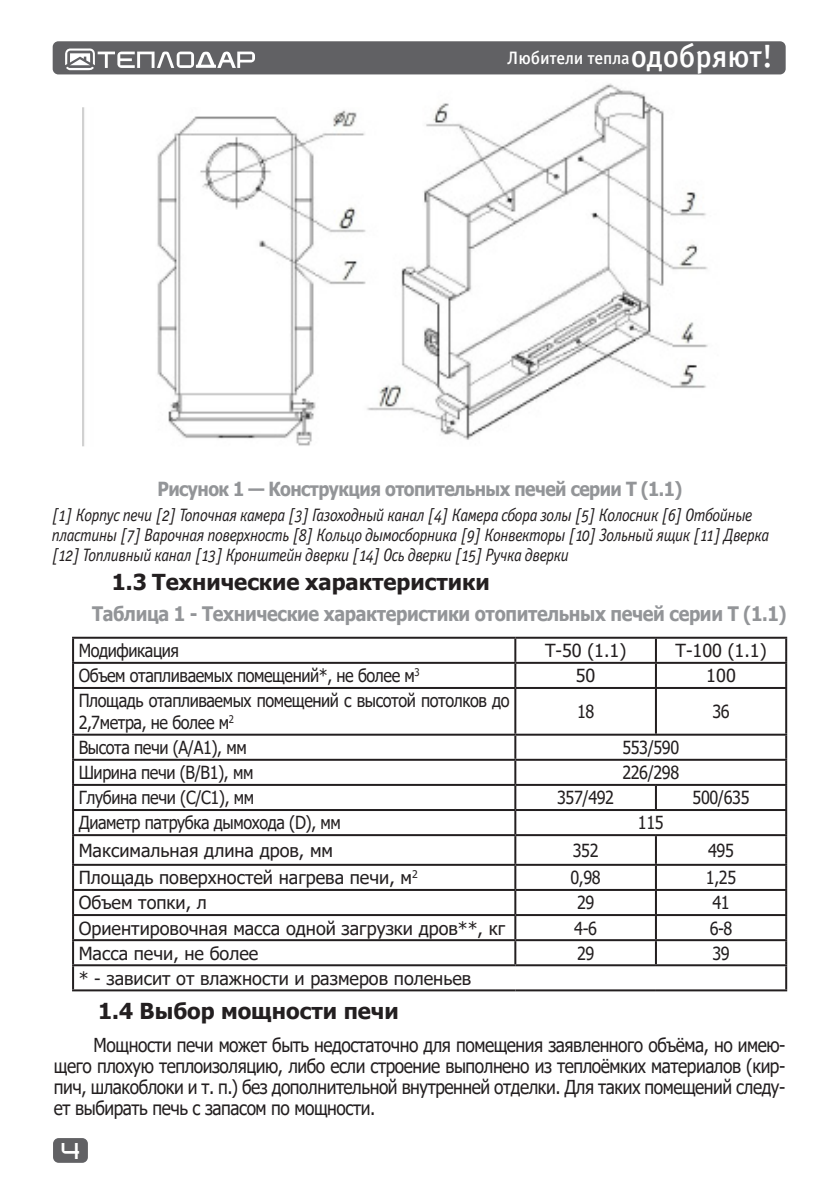
<style>
.page{position:relative;width:840px;height:1191px;background:#fff}
.page>*{position:absolute;margin:0;border:0;box-sizing:border-box;transform-origin:0 0}
.t1{font:700 22px "Tahoma";color:#231f20}
.t2{font:700 20px "Tahoma";letter-spacing:-.02em;color:#939598;scale:.9 1}
.t3{font:700 19.4px "Tahoma";letter-spacing:-.03em;color:#939598;scale:.9 1}
.t4{font:19.2px/21.2px "Tahoma";letter-spacing:-.025em;color:#231f20;text-align:justify;scale:.9 1}
.t5{font:18px/21.6px "Tahoma";letter-spacing:-.025em;color:#231f20;scale:.9 1}
.t6{font:italic 18px/20px "Officina Sans Book OSC";letter-spacing:-.025em;color:#231f20;scale:.9 1}
.t7{font:18px "Tahoma";color:#231f20}
.t8{font:18px "Tahoma";letter-spacing:-.025em;color:#231f20}
.t9{font:18px "Officina Sans Medium C";letter-spacing:-.005em;color:#fff}
.t10{font:16px "teplodar";color:#fff}
.s1{font-size:32px}
</style>
<div class="page">
<div style="left:53px;top:1138px;width:35px;height:24px;background:#616164;border-radius:6px"></div>
<div style="left:53px;top:41px;width:732px;height:33px;background:#616164;border-radius:6px"></div>
<svg style="left:65px;top:48px;width:190px;height:22px"></svg>
<img style="left:82px;top:83px;width:626px;height:363px">
<svg style="left:74px;top:639px;width:710px;height:350px"></svg>
<hr style="left:72px;top:687px;width:443px;height:2px;background:#231f20">
<hr style="left:515px;top:687px;width:140px;height:2px;background:#231f20">
<hr style="left:655px;top:687px;width:131px;height:2px;background:#231f20">
<hr style="left:72px;top:733px;width:443px;height:2px;background:#231f20">
<hr style="left:515px;top:733px;width:140px;height:2px;background:#231f20">
<hr style="left:655px;top:733px;width:131px;height:2px;background:#231f20">
<hr style="left:515px;top:637px;width:140px;height:2px;background:#231f20">
<hr style="left:655px;top:637px;width:131px;height:2px;background:#231f20">
<hr style="left:515px;top:662px;width:140px;height:2px;background:#231f20">
<hr style="left:655px;top:662px;width:131px;height:2px;background:#231f20">
<hr style="left:72px;top:637px;width:443px;height:2px;background:#231f20">
<hr style="left:72px;top:662px;width:443px;height:2px;background:#231f20">
<hr style="left:72px;top:639px;width:2px;height:23px;background:#231f20">
<hr style="left:72px;top:664px;width:2px;height:23px;background:#231f20">
<hr style="left:72px;top:689px;width:2px;height:44px;background:#231f20">
<hr style="left:72px;top:735px;width:2px;height:24px;background:#231f20">
<hr style="left:72px;top:759px;width:443px;height:2px;background:#231f20">
<hr style="left:72px;top:761px;width:2px;height:23px;background:#231f20">
<hr style="left:72px;top:784px;width:443px;height:2px;background:#231f20">
<hr style="left:72px;top:786px;width:2px;height:23px;background:#231f20">
<hr style="left:72px;top:809px;width:443px;height:2px;background:#231f20">
<hr style="left:72px;top:811px;width:2px;height:23px;background:#231f20">
<hr style="left:72px;top:834px;width:443px;height:2px;background:#231f20">
<hr style="left:72px;top:836px;width:2px;height:28px;background:#231f20">
<hr style="left:72px;top:864px;width:443px;height:2px;background:#231f20">
<hr style="left:72px;top:866px;width:2px;height:23px;background:#231f20">
<hr style="left:72px;top:889px;width:443px;height:2px;background:#231f20">
<hr style="left:72px;top:891px;width:2px;height:23px;background:#231f20">
<hr style="left:72px;top:914px;width:443px;height:2px;background:#231f20">
<hr style="left:72px;top:916px;width:2px;height:23px;background:#231f20">
<hr style="left:72px;top:939px;width:443px;height:2px;background:#231f20">
<hr style="left:72px;top:941px;width:2px;height:23px;background:#231f20">
<hr style="left:72px;top:964px;width:443px;height:2px;background:#231f20">
<hr style="left:72px;top:966px;width:2px;height:23px;background:#231f20">
<hr style="left:72px;top:989px;width:443px;height:2px;background:#231f20">
<hr style="left:515px;top:989px;width:140px;height:2px;background:#231f20">
<hr style="left:655px;top:989px;width:131px;height:2px;background:#231f20">
<hr style="left:514px;top:639px;width:2px;height:23px;background:#231f20">
<hr style="left:654px;top:639px;width:2px;height:23px;background:#231f20">
<hr style="left:784px;top:639px;width:2px;height:23px;background:#231f20">
<hr style="left:514px;top:664px;width:2px;height:23px;background:#231f20">
<hr style="left:654px;top:664px;width:2px;height:23px;background:#231f20">
<hr style="left:784px;top:664px;width:2px;height:23px;background:#231f20">
<hr style="left:514px;top:689px;width:2px;height:44px;background:#231f20">
<hr style="left:654px;top:689px;width:2px;height:44px;background:#231f20">
<hr style="left:784px;top:689px;width:2px;height:44px;background:#231f20">
<hr style="left:514px;top:735px;width:2px;height:24px;background:#231f20">
<hr style="left:784px;top:735px;width:2px;height:24px;background:#231f20">
<hr style="left:515px;top:759px;width:140px;height:2px;background:#231f20">
<hr style="left:514px;top:761px;width:2px;height:23px;background:#231f20">
<hr style="left:655px;top:759px;width:131px;height:2px;background:#231f20">
<hr style="left:784px;top:761px;width:2px;height:23px;background:#231f20">
<hr style="left:515px;top:784px;width:140px;height:2px;background:#231f20">
<hr style="left:514px;top:786px;width:2px;height:23px;background:#231f20">
<hr style="left:655px;top:784px;width:131px;height:2px;background:#231f20">
<hr style="left:654px;top:786px;width:2px;height:23px;background:#231f20">
<hr style="left:784px;top:786px;width:2px;height:23px;background:#231f20">
<hr style="left:515px;top:809px;width:140px;height:2px;background:#231f20">
<hr style="left:514px;top:811px;width:2px;height:23px;background:#231f20">
<hr style="left:655px;top:809px;width:131px;height:2px;background:#231f20">
<hr style="left:784px;top:811px;width:2px;height:23px;background:#231f20">
<hr style="left:515px;top:834px;width:140px;height:2px;background:#231f20">
<hr style="left:514px;top:836px;width:2px;height:28px;background:#231f20">
<hr style="left:655px;top:834px;width:131px;height:2px;background:#231f20">
<hr style="left:654px;top:836px;width:2px;height:28px;background:#231f20">
<hr style="left:784px;top:836px;width:2px;height:28px;background:#231f20">
<hr style="left:515px;top:864px;width:140px;height:2px;background:#231f20">
<hr style="left:514px;top:866px;width:2px;height:23px;background:#231f20">
<hr style="left:655px;top:864px;width:131px;height:2px;background:#231f20">
<hr style="left:654px;top:866px;width:2px;height:23px;background:#231f20">
<hr style="left:784px;top:866px;width:2px;height:23px;background:#231f20">
<hr style="left:515px;top:889px;width:140px;height:2px;background:#231f20">
<hr style="left:514px;top:891px;width:2px;height:23px;background:#231f20">
<hr style="left:655px;top:889px;width:131px;height:2px;background:#231f20">
<hr style="left:654px;top:891px;width:2px;height:23px;background:#231f20">
<hr style="left:784px;top:891px;width:2px;height:23px;background:#231f20">
<hr style="left:515px;top:914px;width:140px;height:2px;background:#231f20">
<hr style="left:514px;top:916px;width:2px;height:23px;background:#231f20">
<hr style="left:655px;top:914px;width:131px;height:2px;background:#231f20">
<hr style="left:654px;top:916px;width:2px;height:23px;background:#231f20">
<hr style="left:784px;top:916px;width:2px;height:23px;background:#231f20">
<hr style="left:515px;top:939px;width:140px;height:2px;background:#231f20">
<hr style="left:514px;top:941px;width:2px;height:23px;background:#231f20">
<hr style="left:655px;top:939px;width:131px;height:2px;background:#231f20">
<hr style="left:654px;top:941px;width:2px;height:23px;background:#231f20">
<hr style="left:784px;top:941px;width:2px;height:23px;background:#231f20">
<hr style="left:515px;top:964px;width:140px;height:2px;background:#231f20">
<hr style="left:655px;top:964px;width:131px;height:2px;background:#231f20">
<hr style="left:784px;top:966px;width:2px;height:23px;background:#231f20">
<p class="t9" style="left:507px;top:48px;width:267px">Любители тепла<span class="s1">одобряют!</span></p>
<p class="t3" style="left:157px;top:475px;width:584px">Рисунок 1 — Конструкция отопительных печей серии Т (1.1)</p>
<p class="t6" style="left:52px;top:505px;width:798px">[1] Корпус печи [2] Топочная камера [3] Газоходный канал [4] Камера сбора золы [5] Колосник [6] Отбойные пластины [7] Варочная поверхность [8] Кольцо дымосборника [9] Конвекторы [10] Зольный ящик [11] Дверка [12] Топливный канал [13] Кронштейн дверки [14] Ось дверки [15] Ручка дверки</p>
<p class="t1" style="left:112px;top:566px;width:379px">1.3 Технические характеристики</p>
<p class="t2" style="left:92px;top:600px;width:772px">Таблица 1 - Технические характеристики отопительных печей серии Т (1.1)</p>
<p class="t5" style="left:79px;top:641px;width:113px">Модификация</p>
<p class="t8" style="left:544px;top:638px;width:83px">Т-50 (1.1)</p>
<p class="t8" style="left:675px;top:638px;width:93px">Т-100 (1.1)</p>
<p class="t5" style="left:79px;top:666px;width:380px">Объем отапливаемых помещений*, не более м<sup>3</sup></p>
<p class="t8" style="left:575px;top:663px;width:21px">50</p>
<p class="t8" style="left:706px;top:663px;width:31px">100</p>
<p class="t5" style="left:79px;top:691px;width:480px">Площадь отапливаемых помещений с высотой потолков до<br>2,7метра, не более м<sup>2</sup></p>
<p class="t5" style="left:576px;top:702px;width:21px">18</p>
<p class="t5" style="left:712px;top:702px;width:21px">36</p>
<p class="t5" style="left:79px;top:738px;width:188px">Высота печи (A/А1), мм</p>
<p class="t5" style="left:622px;top:738px;width:65px">553/590</p>
<p class="t5" style="left:79px;top:763px;width:195px">Ширина печи (B/B1), мм</p>
<p class="t5" style="left:622px;top:763px;width:65px">226/298</p>
<p class="t5" style="left:79px;top:788px;width:196px">Глубина печи (C/C1), мм</p>
<p class="t5" style="left:557px;top:788px;width:65px">357/492</p>
<p class="t5" style="left:692px;top:788px;width:65px">500/635</p>
<p class="t5" style="left:79px;top:813px;width:292px">Диаметр патрубка дымохода (D), мм</p>
<p class="t5" style="left:637px;top:813px;width:30px">115</p>
<p class="t7" style="left:79px;top:838px;width:256px">Максимальная длина дров, мм</p>
<p class="t5" style="left:572px;top:840px;width:30px">352</p>
<p class="t5" style="left:707px;top:840px;width:30px">495</p>
<p class="t7" style="left:79px;top:865px;width:340px">Площадь поверхностей нагрева печи, м<sup>2</sup></p>
<p class="t5" style="left:570px;top:868px;width:35px">0,98</p>
<p class="t5" style="left:705px;top:868px;width:35px">1,25</p>
<p class="t7" style="left:79px;top:890px;width:129px">Объем топки, л</p>
<p class="t5" style="left:576px;top:893px;width:21px">29</p>
<p class="t5" style="left:712px;top:893px;width:21px">41</p>
<p class="t7" style="left:79px;top:916px;width:427px">Ориентировочная масса одной загрузки дров**, кг</p>
<p class="t5" style="left:574px;top:918px;width:27px">4-6</p>
<p class="t5" style="left:709px;top:918px;width:27px">6-8</p>
<p class="t7" style="left:79px;top:941px;width:181px">Масса печи, не более</p>
<p class="t5" style="left:576px;top:943px;width:21px">29</p>
<p class="t5" style="left:712px;top:943px;width:21px">39</p>
<p class="t7" style="left:79px;top:966px;width:394px">* - зависит от влажности и размеров поленьев</p>
<p class="t1" style="left:98px;top:995px;width:302px">1.4 Выбор мощности печи</p>
<p class="t4" style="left:54px;top:1035px;width:813px;text-indent:40px">Мощности печи может быть недостаточно для помещения заявленного объёма, но имею&shy;щего плохую теплоизоляцию, либо если строение выполнено из теплоёмких материалов (кир&shy;пич, шлакоблоки и т. п.) без дополнительной внутренней отделки. Для таких помещений следу&shy;ет выбирать печь с запасом по мощности.</p>
<p class="t10" style="left:62px;top:1144px;width:20px">4</p>
</div>
